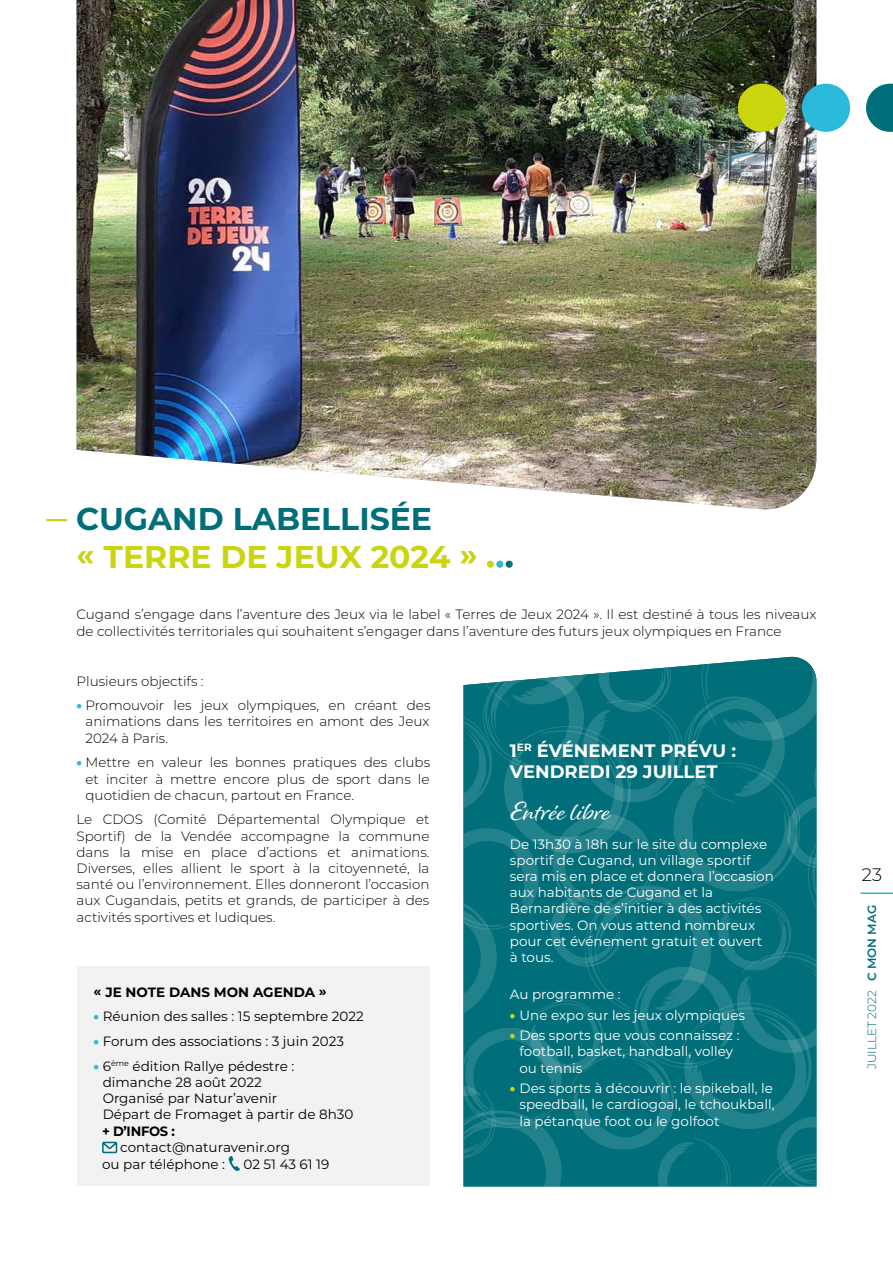
<style>
.page{position:relative;width:893px;height:1263px;background:#fff}
.page>*{position:absolute;margin:0;border:0;box-sizing:border-box;transform-origin:0 0}
.t1{font:700 31.5px "Montserrat";color:#cad510}
.t2{font:700 31.5px "Montserrat";color:#006f7a}
.t3{font:27px "Alisha";color:#fff}
.t4{font:700 18px/21.6px "Montserrat";color:#fff}
.t5{font:300 18px "Montserrat";color:#000}
.t6{font:300 13.5px/16.2px "Montserrat";color:#000;text-align:justify}
.t7{font:13.5px/16.2px "Montserrat";color:#fff}
.t8{font:13.5px/16.2px "Montserrat";color:#000}
.t9{font:700 13.5px "Montserrat";color:#000}
.t10{font:300 12px "Montserrat";color:#006f7a}
.s1{font-weight:900;color:#2bbada}
.s2{font-weight:900;color:#cad510}
.s3{font-weight:600}
</style>
<div class="page">
<img style="left:77px;top:0;width:739px;height:510px">
<hr style="left:46px;top:519px;width:21px;height:2px;background:#cad510">
<div style="left:506px;top:561px;width:7px;height:7px;background:#006f7a;border-radius:50%"></div>
<div style="left:496px;top:561px;width:7px;height:7px;background:#2bbada;border-radius:50%"></div>
<div style="left:487px;top:561px;width:7px;height:7px;background:#cad510;border-radius:50%"></div>
<svg style="left:463px;top:657px;width:353px;height:529px;background:#0f7781"></svg>
<div style="left:77px;top:966px;width:352px;height:220px;background:#f2f2f2"></div>
<svg style="left:102px;top:1142px;width:15px;height:11px"></svg>
<svg style="left:228px;top:1156px;width:12px;height:15px"></svg>
<svg style="left:866px;top:84px;width:27px;height:48px"></svg>
<div style="left:802px;top:84px;width:48px;height:48px;background:#2bbada;border-radius:50%"></div>
<div style="left:738px;top:84px;width:48px;height:48px;background:#cad510;border-radius:50%"></div>
<hr style="left:860px;top:892px;width:33px;height:2px;background:#2bbada">
<h1 class="t2" style="left:76px;top:496px;width:357px">CUGAND LABELLISÉE</h1>
<h1 class="t1" style="left:76px;top:534px;width:403px">« TERRE DE JEUX 2024 »</h1>
<p class="t6" style="left:77px;top:606px;width:741px">Cugand s’engage dans l’aventure des Jeux via le label « Terres de Jeux 2024 ». Il est destiné à tous les niveaux de collectivités territoriales qui souhaitent s’engager dans l’aventure des futurs jeux olympiques en France</p>
<p class="t6" style="left:77px;top:672px;width:129px">Plusieurs objectifs :</p>
<p class="t6" style="left:86px;top:697px;width:346px;text-indent:-9px"><span class="s1">•</span> Promouvoir les jeux olympiques, en créant des animations dans les territoires en amont des Jeux 2024 à Paris.</p>
<p class="t6" style="left:86px;top:754px;width:346px;text-indent:-9px"><span class="s1">•</span> Mettre en valeur les bonnes pratiques des clubs et inciter à mettre encore plus de sport dans le quotidien de chacun, partout en France.</p>
<p class="t6" style="left:77px;top:811px;width:354px">Le CDOS (Comité Départemental Olympique et Sportif) de la Vendée accompagne la commune dans la mise en place d’actions et animations.<br>Diverses, elles allient le sport à la citoyenneté, la santé ou l’environnement. Elles donneront l’occasion aux Cugandais, petits et grands, de participer à des activités sportives et ludiques.</p>
<p class="t9" style="left:94px;top:982px;width:235px">« JE NOTE DANS MON AGENDA »</p>
<p class="t8" style="left:94px;top:1008px;width:272px"><span class="s1">•</span> Réunion des salles : 15 septembre 2022</p>
<p class="t8" style="left:94px;top:1033px;width:252px"><span class="s1">•</span> Forum des associations : 3 juin 2023</p>
<p class="t8" style="left:103px;top:1057px;width:252px;text-indent:-9px"><span class="s1">•</span> 6<sup>ème</sup> édition Rallye pédestre : dimanche 28 août 2022<br>Organisé par Natur’avenir<br>Départ de Fromaget à partir de 8h30</p>
<p class="t9" style="left:102px;top:1121px;width:74px">+ D’INFOS :</p>
<p class="t8" style="left:102px;top:1137px;width:189px;line-height:17.7px;text-indent:18px">contact@naturavenir.org ou par téléphone :</p>
<p class="t8" style="left:243px;top:1156px;width:87px">02 51 43 61 19</p>
<h3 class="t4" style="left:510px;top:738px;width:228px">1<sup>ER</sup> ÉVÉNEMENT PRÉVU :<br>VENDREDI 29 JUILLET</h3>
<h2 class="t3" style="left:510px;top:794px;width:102px">Entrée libre</h2>
<p class="t7" style="left:510px;top:835px;width:265px">De 13h30 à 18h sur le site du complexe sportif de Cugand, un village sportif sera mis en place et donnera l’occasion aux habitants de Cugand et la<br>Bernardière de s’initier à des activités sportives. On vous attend nombreux pour cet événement gratuit et ouvert<br>à tous.</p>
<p class="t7" style="left:510px;top:986px;width:112px">Au programme :</p>
<p class="t7" style="left:510px;top:1006px;width:237px"><span class="s2">•</span> Une expo sur les jeux olympiques</p>
<p class="t7" style="left:519px;top:1027px;width:222px;text-indent:-10px"><span class="s2">•</span> Des sports que vous connaissez : football, basket, handball, volley ou tennis</p>
<p class="t7" style="left:519px;top:1080px;width:257px;text-align:justify;text-indent:-10px"><span class="s2">•</span> Des sports à découvrir : le spikeball, le speedball, le cardiogoal, le tchoukball, la pétanque foot ou le golfoot</p>
<h3 class="t5" style="left:862px;top:862px;width:22px">23</h3>
<p class="t10" style="left:864px;top:1069px;width:166px;rotate:-90deg">JUILLET 2022 <span class="s3">C MON MAG</span></p>
</div>
